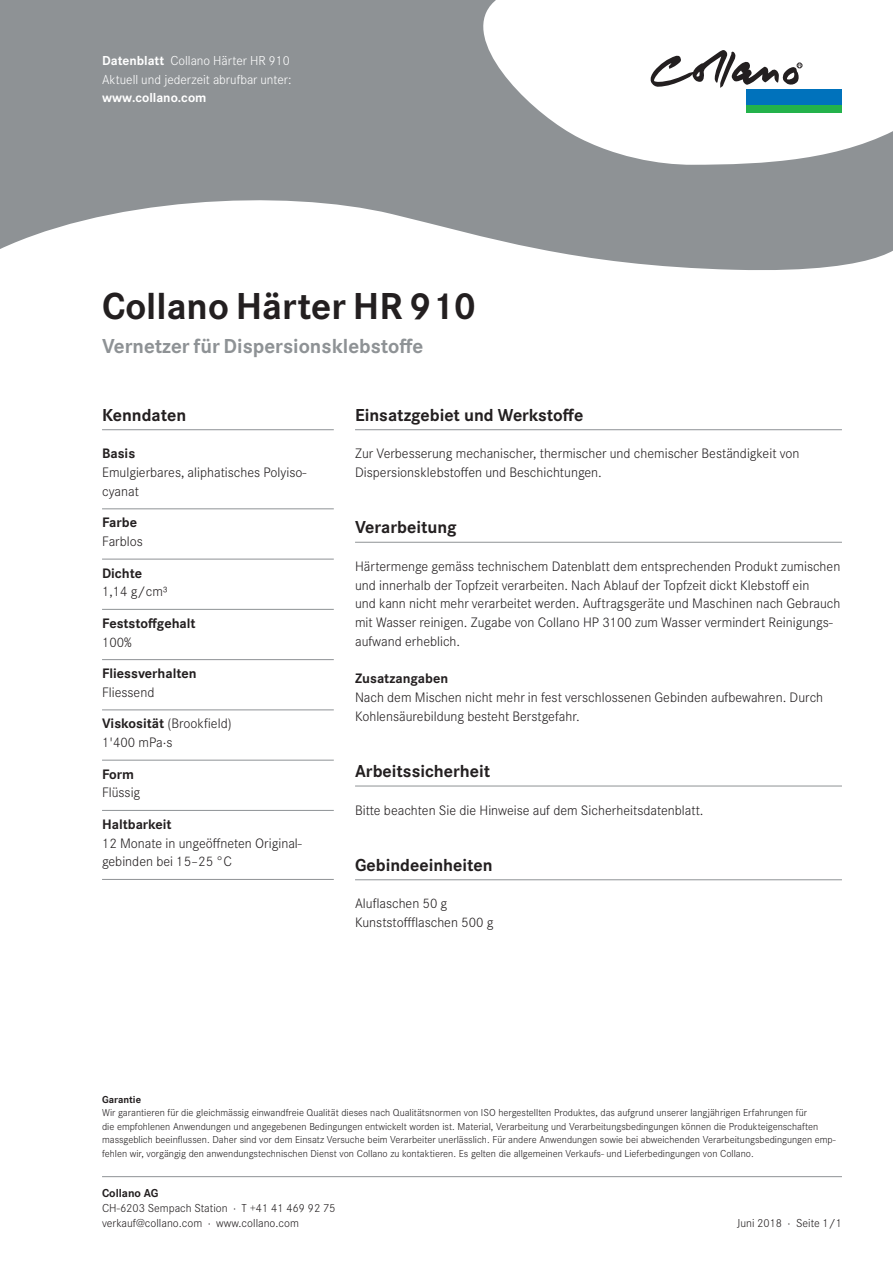
<style>
.page{position:relative;width:893px;height:1263px;background:#fff}
.page>*{position:absolute;margin:0;border:0;box-sizing:border-box;transform-origin:0 0}
.Head_28_Pt{font:700 39px "Corporate S";color:#231f20}
.Head_28_Pt-2{font:700 21px "Corporate S";color:#8e9295}
.Grundtext_oE_8_5_Fla{font:700 18px "Corporate S";color:#231f20}
.Grundtext_oE_8_5_Fla-2{font:300 14.25px/18.8px "Corporate S";color:#231f20}
.Grundtext_oE_8_5_Fla-3{font:700 14.25px/18.8px "Corporate S";color:#231f20}
.Grundtext_oE_8_5_Fla-4{font:300 13.5px/18.3px "Corporate S";color:#fff}
.Grundtext_oE_8_5_Fla-5{font:300 12px "Corporate S";color:#231f20}
.Grundtext_oE_8_5_Fla-6{font:700 12px "Corporate S";color:#231f20}
.t1{font:300 10.5px/13.5px "Corporate S";color:#231f20}
.t2{font:700 10.5px "Corporate S";color:#231f20}
.s1{font-weight:700}
.s2{font-weight:300}
</style>
<div class="page">
<svg style="left:0;top:0;width:893px;height:270px;fill:#8e9295"></svg>
<div style="left:746px;top:89px;width:96px;height:16px;background:#0072bc"></div>
<div style="left:746px;top:105px;width:96px;height:8px;background:#23b24b"></div>
<svg style="left:651px;top:50px;width:151px;height:38px"></svg>
<hr style="left:102px;top:1176px;width:740px;height:1px;background:#8e9295">
<hr style="left:102px;top:429px;width:232px;height:1px;background:#8e9295">
<hr style="left:102px;top:509px;width:232px;height:1px;background:#8e9295">
<hr style="left:102px;top:559px;width:232px;height:1px;background:#8e9295">
<hr style="left:102px;top:609px;width:232px;height:1px;background:#8e9295">
<hr style="left:102px;top:659px;width:232px;height:1px;background:#8e9295">
<hr style="left:102px;top:710px;width:232px;height:1px;background:#8e9295">
<hr style="left:102px;top:760px;width:232px;height:1px;background:#8e9295">
<hr style="left:102px;top:810px;width:232px;height:1px;background:#8e9295">
<hr style="left:102px;top:879px;width:232px;height:1px;background:#8e9295">
<hr style="left:355px;top:429px;width:487px;height:1px;background:#8e9295">
<hr style="left:355px;top:542px;width:487px;height:1px;background:#8e9295">
<hr style="left:355px;top:786px;width:487px;height:1px;background:#8e9295">
<hr style="left:355px;top:879px;width:487px;height:1px;background:#8e9295">
<p class="Grundtext_oE_8_5_Fla-4" style="left:102px;top:52px;width:189px"><span class="s1">Datenblatt</span> Collano Härter HR 910</p>
<p class="Grundtext_oE_8_5_Fla-4" style="left:102px;top:70px;width:191px">Aktuell und jederzeit abrufbar unter: <span class="s1">www.collano.com</span></p>
<p class="Head_28_Pt" style="left:102px;top:284px;width:375px">Collano Härter HR 910</p>
<p class="Head_28_Pt-2" style="left:102px;top:334px;width:323px">Vernetzer für Dispersionsklebstoffe</p>
<p class="Grundtext_oE_8_5_Fla" style="left:102px;top:405px;width:86px">Kenndaten</p>
<p class="Grundtext_oE_8_5_Fla-2" style="left:102px;top:444px;width:206px"><span class="s1">Basis<br></span>Emulgierbares, aliphatisches Polyiso&shy;cyanat</p>
<p class="Grundtext_oE_8_5_Fla-2" style="left:102px;top:513px;width:42px"><span class="s1">Farbe<br></span>Farblos</p>
<p class="Grundtext_oE_8_5_Fla-2" style="left:102px;top:564px;width:67px"><span class="s1">Dichte<br></span>1,14 g/cm³</p>
<p class="Grundtext_oE_8_5_Fla-3" style="left:102px;top:614px;width:95px">Feststoffgehalt<br><span class="s2">100%</span></p>
<p class="Grundtext_oE_8_5_Fla-3" style="left:102px;top:664px;width:96px">Fliessverhalten<br><span class="s2">Fliessend</span></p>
<p class="Grundtext_oE_8_5_Fla-2" style="left:102px;top:714px;width:131px"><span class="s1">Viskosität</span> (Brookfield)<br>1'400 mPa∙s</p>
<p class="Grundtext_oE_8_5_Fla-2" style="left:102px;top:765px;width:40px"><span class="s1">Form<br></span>Flüssig</p>
<p class="Grundtext_oE_8_5_Fla-2" style="left:102px;top:815px;width:201px"><span class="s1">Haltbarkeit<br></span>12 Monate in ungeöffneten Original&shy;gebinden bei 15–25 °C</p>
<p class="Grundtext_oE_8_5_Fla" style="left:355px;top:405px;width:230px">Einsatzgebiet und Werkstoffe</p>
<p class="Grundtext_oE_8_5_Fla-2" style="left:355px;top:444px;width:446px">Zur Verbesserung mechanischer, thermischer und chemischer Beständigkeit von<br>Dispersionsklebstoffen und Beschichtungen.</p>
<p class="Grundtext_oE_8_5_Fla" style="left:355px;top:517px;width:103px">Verarbeitung</p>
<p class="Grundtext_oE_8_5_Fla-2" style="left:355px;top:557px;width:487px">Härtermenge gemäss technischem Datenblatt dem entsprechenden Produkt zumischen und innerhalb der Topfzeit verarbeiten. Nach Ablauf der Topfzeit dickt Klebstoff ein<br>und kann nicht mehr verarbeitet werden. Auftragsgeräte und Maschinen nach Gebrauch mit Wasser reinigen. Zugabe von Collano HP 3100 zum Wasser vermindert Reinigungs&shy;aufwand erheblich.</p>
<p class="Grundtext_oE_8_5_Fla-2" style="left:355px;top:669px;width:470px"><span class="s1">Zusatzangaben<br></span>Nach dem Mischen nicht mehr in fest verschlossenen Gebinden aufbewahren. Durch<br>Kohlensäurebildung besteht Berstgefahr.</p>
<p class="Grundtext_oE_8_5_Fla" style="left:355px;top:761px;width:137px">Arbeitssicherheit</p>
<p class="Grundtext_oE_8_5_Fla-2" style="left:355px;top:801px;width:350px">Bitte beachten Sie die Hinweise auf dem Sicherheitsdatenblatt.</p>
<p class="Grundtext_oE_8_5_Fla" style="left:355px;top:855px;width:139px">Gebindeeinheiten</p>
<p class="Grundtext_oE_8_5_Fla-2" style="left:355px;top:894px;width:140px">Aluflaschen 50 g<br>Kunststoffflaschen 500 g</p>
<p class="t2" style="left:102px;top:1093px;width:41px">Garantie</p>
<p class="t1" style="left:102px;top:1106px;width:735px">Wir garantieren für die gleichmässig einwandfreie Qualität dieses nach Qualitätsnormen von ISO hergestellten Produktes, das aufgrund unserer langjährigen Erfahrungen für<br>die empfohlenen Anwendungen und angegebenen Bedingungen entwickelt worden ist. Material, Verarbeitung und Verarbeitungsbedingungen können die Produkteigenschaften massgeblich beeinflussen. Daher sind vor dem Einsatz Versuche beim Verarbeiter unerlässlich. Für andere Anwendungen sowie bei abweichenden Verarbeitungsbedingungen emp&shy;fehlen wir, vorgängig den anwendungstechnischen Dienst von Collano zu kontaktieren. Es gelten die allgemeinen Verkaufs- und Lieferbedingungen von Collano.</p>
<p class="Grundtext_oE_8_5_Fla-6" style="left:102px;top:1186px;width:58px">Collano AG</p>
<p class="Grundtext_oE_8_5_Fla-5" style="left:102px;top:1201px;width:235px">CH-6203 Sempach Station · T +41 41 469 92 75</p>
<p class="Grundtext_oE_8_5_Fla-5" style="left:102px;top:1216px;width:198px">verkauf@collano.com · www.collano.com</p>
<p class="Grundtext_oE_8_5_Fla-5" style="left:737px;top:1216px;width:106px">Juni 2018 · Seite 1/1</p>
</div>
